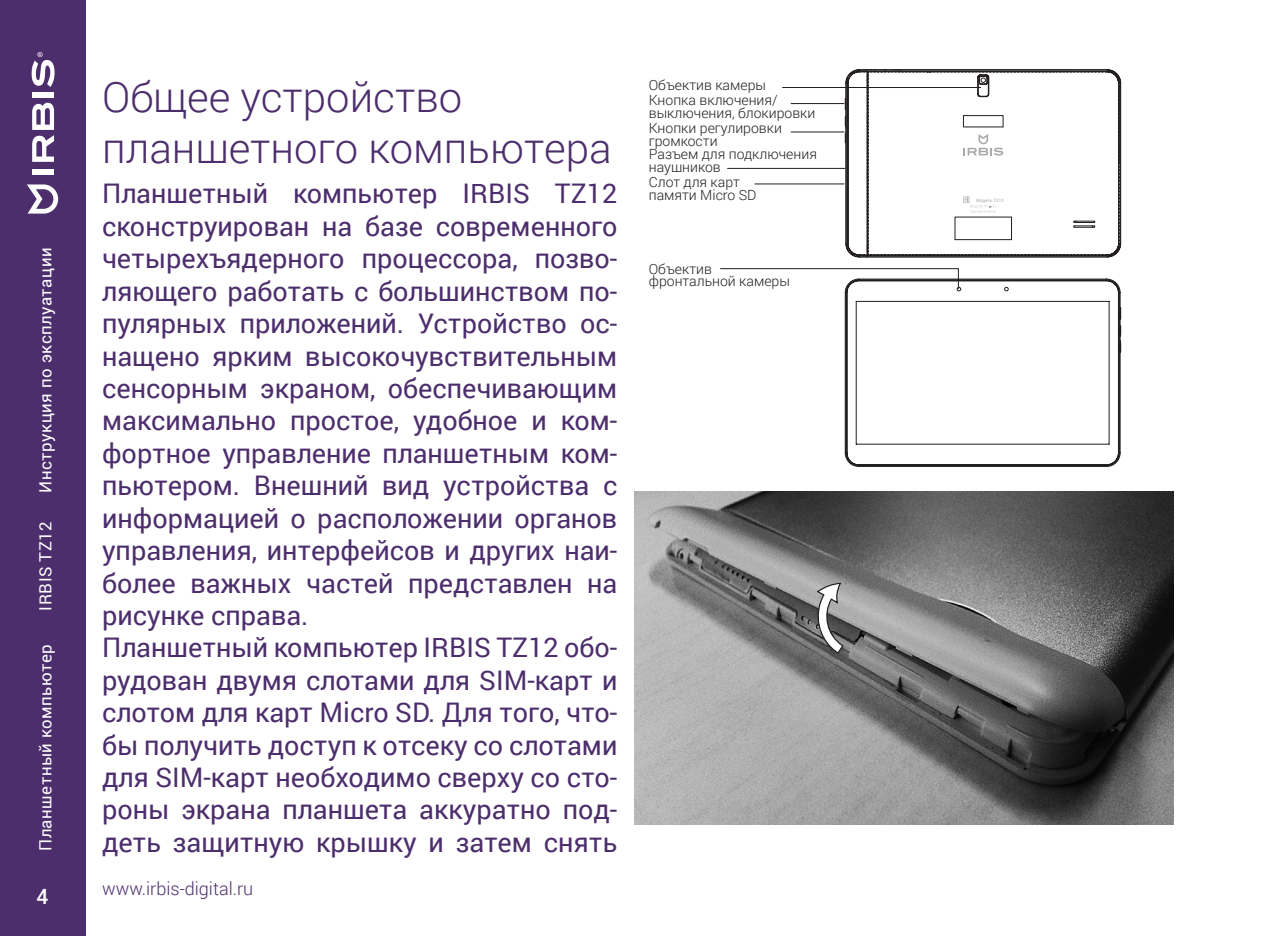
<style>
.page{position:relative;width:1276px;height:936px;background:#fff}
.page>*{position:absolute;margin:0;border:0;box-sizing:border-box;transform-origin:0 0}
.t1{font:300 42px/50.4px "Roboto";color:#4d2e6d}
.t2{font:27px/32.4px "Roboto";color:#4d2e6d}
.t3{font:500 21px "Roboto";color:#fff}
.t4{font:300 18px "Roboto";color:#4d2e6d}
.t5{font:16.8px "Roboto";letter-spacing:.03em;color:#fff}
.t6{font:300 14.1px/12.9px "Roboto";color:#231f20}
.t7{font:4.5px "Roboto";color:#a9a8aa}
</style>
<div class="page">
<div style="left:0;top:0;width:85px;height:935px;background:#4d2e6d"></div>
<svg style="left:27px;top:184px;width:31px;height:29px"></svg>
<svg style="left:32px;top:102px;width:22px;height:60px"></svg>
<div style="left:32px;top:169px;width:22px;height:5px;background:#fff"></div>
<div style="left:32px;top:92px;width:22px;height:5px;background:#fff"></div>
<svg style="left:31px;top:52px;width:24px;height:35px"></svg>
<svg style="left:720px;top:268px;width:239px;height:10px"></svg>
<hr style="left:790px;top:103px;width:54px;height:1px;background:#231f20">
<hr style="left:782px;top:87px;width:199px;height:1px;background:#231f20">
<hr style="left:754px;top:183px;width:90px;height:1px;background:#231f20">
<hr style="left:790px;top:131px;width:54px;height:1px;background:#231f20">
<hr style="left:727px;top:168px;width:118px;height:1px;background:#231f20">
<svg style="left:844px;top:278px;width:277px;height:189px"></svg>
<svg style="left:844px;top:69px;width:277px;height:188px"></svg>
<img style="left:634px;top:491px;width:540px;height:333px">
<svg style="left:813px;top:582px;width:31px;height:72px"></svg>
<p class="t5" style="left:34px;top:492px;width:246px;rotate:-90deg">Инструкция по эксплуатации</p>
<p class="t5" style="left:34px;top:610px;width:91px;rotate:-90deg">IRBIS TZ12</p>
<p class="t5" style="left:34px;top:850px;width:208px;rotate:-90deg">Планшетный компьютер</p>
<h1 class="t1" style="left:102px;top:71px;width:511px">Общее устройство планшетного компьютера</h1>
<p class="t2" style="left:102px;top:177px;width:517px">Планшетный компьютер IRBIS TZ12 сконструирован на базе современного четырехъядерного процессора, позво&shy;ляющего работать с большинством по&shy;пулярных приложений. Устройство ос&shy;нащено ярким высокочувствительным сенсорным экраном, обеспечивающим максимально простое, удобное и ком&shy;фортное управление планшетным ком&shy;пьютером. Внешний вид устройства с информацией о расположении органов управления, интерфейсов и других наи&shy;более важных частей представлен на рисунке справа.<br>Планшетный компьютер IRBIS TZ12 обо&shy;рудован двумя слотами для SIM-карт и слотом для карт Micro SD. Для того, что&shy;бы получить доступ к отсеку со слотами для SIM-карт необходимо сверху со сто&shy;роны экрана планшета аккуратно под&shy;деть защитную крышку и затем снять</p>
<p class="t3" style="left:37px;top:882px;width:13px">4</p>
<p class="t4" style="left:102px;top:876px;width:153px">www.irbis-digital.ru</p>
<p class="t6" style="left:649px;top:78px;width:119px">Объектив камеры</p>
<p class="t6" style="left:649px;top:121px;width:135px">Кнопки регулировки громкости</p>
<p class="t6" style="left:649px;top:93px;width:168px">Кнопка включения/ выключения, блокировки</p>
<p class="t6" style="left:649px;top:147px;width:170px">Разъем для подключения наушников</p>
<p class="t6" style="left:649px;top:175px;width:109px">Слот для карт памяти Micro SD</p>
<p class="t6" style="left:649px;top:261px;width:143px">Объектив фронтальной камеры</p>
<p class="t7" style="left:976px;top:197px;width:29px">Модель TZ12</p>
</div>
